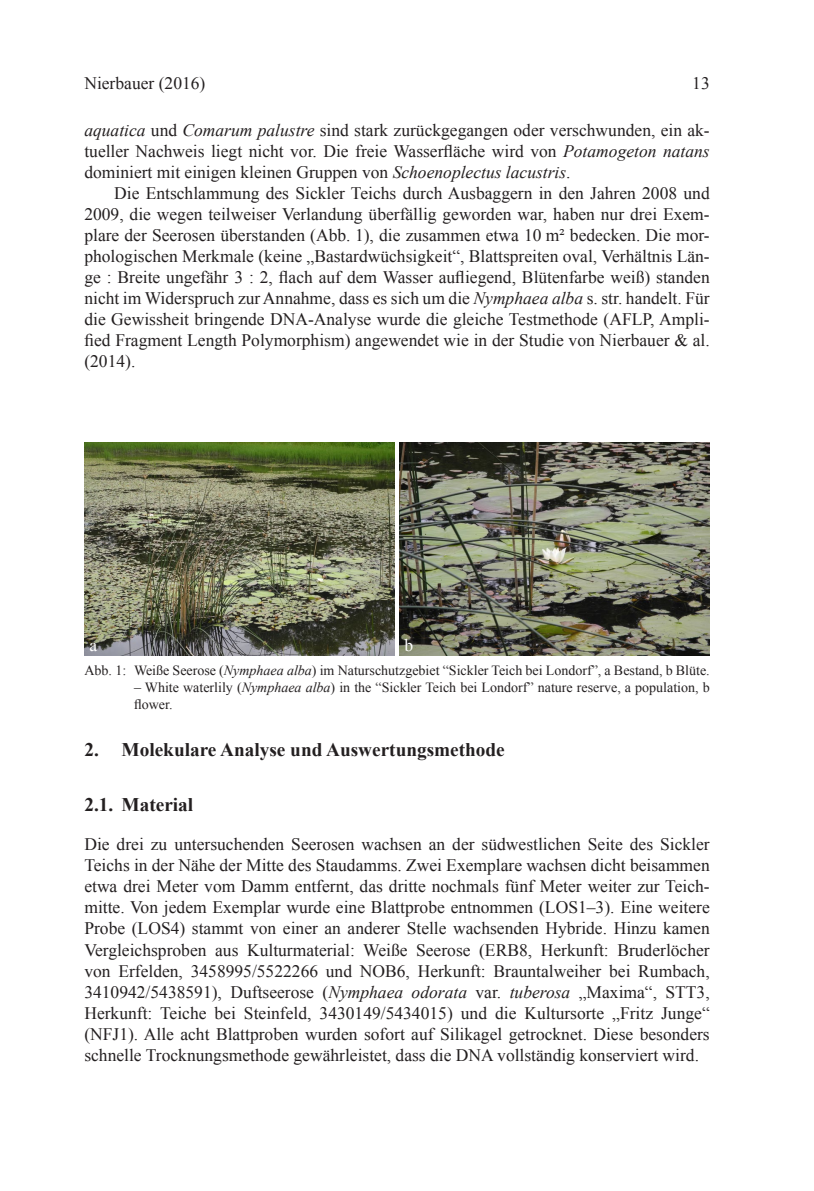
<style>
.page{position:relative;width:814px;height:1191px;background:#fff}
.page>*{position:absolute;margin:0;border:0;box-sizing:border-box;transform-origin:0 0}
.BNH_Überschrift-1{font:700 19.25px "Times New Roman";color:#231f20}
.BNH_Überschrift-2{font:700 19.25px "Times New Roman";color:#231f20}
.BNH_Lauftext-1-Absat{font:17.5px/21px "Times New Roman";color:#231f20;text-align:justify}
.BNH_Lauftext-Folgeab{font:17.5px/21px "Times New Roman";color:#231f20;text-align:justify}
.BNH_Autoradresse{font:17.5px "Times New Roman";color:#fff}
.BNH_Abbildung{font:14px/16.8px "Times New Roman";color:#231f20}
.s1{font-style:italic}
</style>
<div class="page">
<img style="left:84px;top:442px;width:310px;height:213px">
<img style="left:399px;top:442px;width:310px;height:213px">
<p class="BNH_Lauftext-1-Absat" style="left:84px;top:73px;width:122px">Nierbauer (2016)</p>
<p class="BNH_Lauftext-1-Absat" style="left:692px;top:73px;width:19px">13</p>
<p class="BNH_Lauftext-Folgeab" style="left:84px;top:120px;width:627px"><span class="s1">aquatica</span> und <span class="s1">Comarum palustre</span> sind stark zurückgegangen oder verschwunden, ein ak&shy;tueller Nachweis liegt nicht vor. Die freie Wasserfläche wird von <span class="s1">Potamogeton natans </span>dominiert mit einigen kleinen Gruppen von <span class="s1">Schoenoplectus lacustris</span>.</p>
<p class="BNH_Lauftext-Folgeab" style="left:84px;top:183px;width:627px;text-indent:30px">Die Entschlammung des Sickler Teichs durch Ausbaggern in den Jahren 2008 und 2009, die wegen teilweiser Verlandung überfällig geworden war, haben nur drei Exem&shy;plare der Seerosen überstanden (Abb. 1), die zusammen etwa 10 m² bedecken. Die mor&shy;phologischen Merkmale (keine „Bastardwüchsigkeit“, Blattspreiten oval, Verhältnis Län&shy;ge : Breite ungefähr 3 : 2, flach auf dem Wasser aufliegend, Blütenfarbe weiß) standen nicht im Widerspruch zur Annahme, dass es sich um die <span class="s1">Nymphaea alba</span> s. str. handelt. Für die Gewissheit bringende DNA-Analyse wurde die gleiche Testmethode (AFLP, Ampli&shy;fied Fragment Length Polymorphism) angewendet wie in der Studie von Nierbauer &amp; al. (2014).</p>
<p class="BNH_Autoradresse" style="left:89px;top:633px;width:9px">a</p>
<p class="BNH_Autoradresse" style="left:404px;top:633px;width:10px">b</p>
<p class="BNH_Abbildung" style="left:84px;top:662px;width:627px">Abb. 1: Weiße Seerose (<span class="s1">Nymphaea alba</span>) im Naturschutzgebiet “Sickler Teich bei Londorf”, a Bestand, b Blüte.</p>
<p class="BNH_Abbildung" style="left:134px;top:679px;width:577px">– White waterlily (<span class="s1">Nymphaea alba</span>) in the “Sickler Teich bei Londorf” nature reserve, a population, b flower.</p>
<p class="BNH_Überschrift-1" style="left:84px;top:736px;width:422px">2. Molekulare Analyse und Auswertungsmethode</p>
<p class="BNH_Überschrift-2" style="left:84px;top:790px;width:110px">2.1. Material</p>
<p class="BNH_Lauftext-1-Absat" style="left:84px;top:834px;width:627px">Die drei zu untersuchenden Seerosen wachsen an der südwestlichen Seite des Sickler Teichs in der Nähe der Mitte des Staudamms. Zwei Exemplare wachsen dicht beisammen etwa drei Meter vom Damm entfernt, das dritte nochmals fünf Meter weiter zur Teich&shy;mitte. Von jedem Exemplar wurde eine Blattprobe entnommen (LOS1–3). Eine weitere Probe (LOS4) stammt von einer an anderer Stelle wachsenden Hybride. Hinzu kamen Vergleichsproben aus Kulturmaterial: Weiße Seerose (ERB8, Herkunft: Bruderlöcher von Erfelden, 3458995/5522266 und NOB6, Herkunft: Brauntalweiher bei Rumbach, 3410942/5438591), Duftseerose (<span class="s1">Nymphaea odorata</span> var. <span class="s1">tuberosa</span> „Maxima“, STT3, Herkunft: Teiche bei Steinfeld, 3430149/5434015) und die Kultursorte „Fritz Junge“ (NFJ1). Alle acht Blattproben wurden sofort auf Silikagel getrocknet. Diese besonders schnelle Trocknungsmethode gewährleistet, dass die DNA vollständig konserviert wird.</p>
</div>
